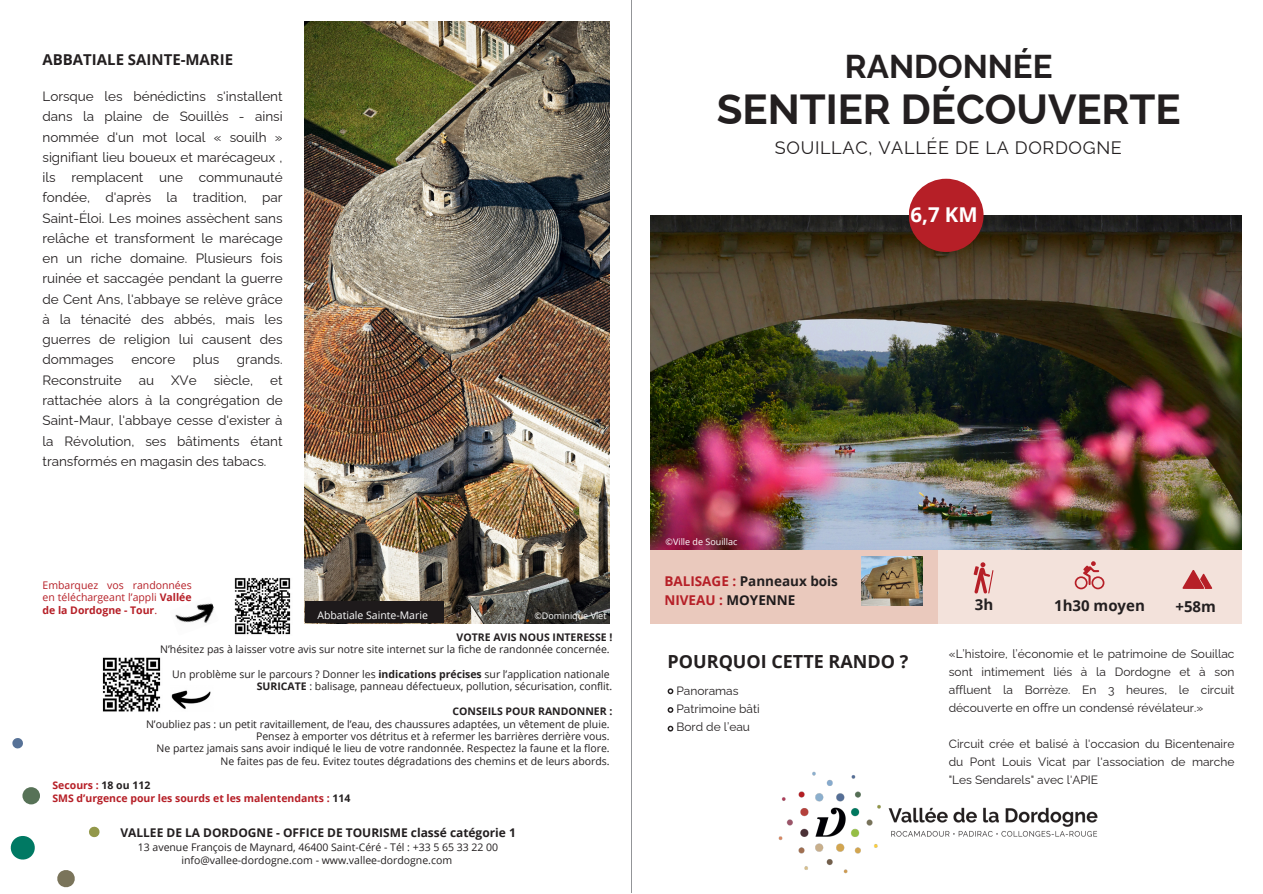
<style>
.page{position:relative;width:1263px;height:894px;background:#fff}
.page>*{position:absolute;margin:0;border:0;box-sizing:border-box;transform-origin:0 0}
.t1{font:700 42px "Raleway";color:#231f20}
.t2{font:700 33px "Raleway";color:#231f20}
.t3{font:700 20.4px "Open Sans";color:#fff}
.t4{font:18px "Raleway";letter-spacing:.04em;color:#231f20}
.t5{font:700 18px "Open Sans";color:#231f20}
.t6{font:700 15px "Open Sans";color:#231f20}
.t7{font:13.5px/20.2px "Raleway";color:#231f20;text-align:justify}
.t8{font:700 13.5px "Open Sans";color:#231f20}
.t9{font:700 13.5px "Open Sans";color:#b61f27}
.t10{font:12px/18px "Raleway";color:#231f20;text-align:justify}
.t11{font:700 12px "Open Sans";color:#231f20}
.t12{font:10.5px/12.3px "Open Sans";color:#231f20;text-align:center}
.t13{font:10.5px/12.3px "Open Sans";color:#b61f27;text-align:justify}
.t14{font:700 10.5px "Open Sans";color:#b61f27}
.t15{font:700 10.5px "Open Sans";color:#231f20}
.t16{font:10.5px "Open Sans";color:#fff}
.t17{font:9px "Open Sans";color:#fff}
.s1{font-weight:700}
.s2{color:#231f20}
.s3{color:#b61f27}
.s4{color:#1e1a1b}
</style>
<div class="page">
<svg style="left:11px;top:836px;width:24px;height:23px"></svg>
<svg style="left:12px;top:738px;width:11px;height:10px"></svg>
<div style="left:22px;top:786px;width:18px;height:18px;background:#577257;border-radius:50%"></div>
<svg style="left:57px;top:870px;width:18px;height:17px"></svg>
<svg style="left:89px;top:826px;width:11px;height:11px"></svg>
<hr style="left:631px;top:0;width:1px;height:892px;background:#939598">
<div style="left:651px;top:549px;width:287px;height:74px;background:#eac9bd"></div>
<div style="left:938px;top:549px;width:304px;height:74px;background:#f3e2db"></div>
<img style="left:778px;top:771px;width:320px;height:103px">
<img style="left:651px;top:215px;width:590px;height:334px">
<svg style="left:668px;top:688px;width:5px;height:6px"></svg>
<svg style="left:668px;top:707px;width:5px;height:5px"></svg>
<svg style="left:668px;top:725px;width:5px;height:6px"></svg>
<img style="left:305px;top:21px;width:305px;height:602px">
<div style="left:305px;top:600px;width:138px;height:22px;background:#1e1a1b"></div>
<div style="left:909px;top:179px;width:74px;height:73px;background:#b61f27;border-radius:50%"></div>
<svg style="left:974px;top:562px;width:19px;height:31px"></svg>
<svg style="left:1075px;top:561px;width:29px;height:28px"></svg>
<svg style="left:1182px;top:570px;width:30px;height:18px"></svg>
<img style="left:234px;top:578px;width:57px;height:57px">
<img style="left:102px;top:657px;width:59px;height:55px">
<img style="left:175px;top:603px;width:39px;height:20px">
<img style="left:171px;top:690px;width:40px;height:19px">
<img style="left:861px;top:556px;width:62px;height:49px">
<h6 class="t6" style="left:43px;top:49px;width:192px">ABBATIALE SAINTE-MARIE</h6>
<p class="t7" style="left:43px;top:86px;width:242px">Lorsque les bénédictins s'installent dans la plaine de Souillès - ainsi nommée d'un mot local « souilh » signifiant lieu boueux et marécageux , ils remplacent une communauté fondée, d'après la tradition, par Saint-Éloi. Les moines assèchent sans relâche et transforment le marécage en un riche domaine. Plusieurs fois ruinée et saccagée pendant la guerre de Cent Ans, l'abbaye se relève grâce à la ténacité des abbés, mais les guerres de religion lui causent des dommages</p>
<p class="t7" style="left:131px;top:349px;width:45px">encore</p>
<p class="t7" style="left:193px;top:349px;width:28px">plus</p>
<p class="t7" style="left:237px;top:349px;width:47px">grands.</p>
<p class="t7" style="left:43px;top:370px;width:81px">Reconstruite</p>
<p class="t7" style="left:139px;top:370px;width:17px">au</p>
<p class="t7" style="left:171px;top:370px;width:27px">XVe</p>
<p class="t7" style="left:214px;top:370px;width:41px">siècle,</p>
<p class="t7" style="left:43px;top:370px;width:242px;text-indent:228px">et rattachée alors à la congrégation de Saint-Maur, l'abbaye cesse d'exister à la Révolution, ses bâtiments étant transformés en magasin des tabacs.</p>
<p class="t13" style="left:43px;top:578px;width:151px">Embarquez vos randonnées en téléchargeant l’appli <span class="s1">Vallée de la Dordogne - Tour</span>.</p>
<p class="t16" style="left:317px;top:607px;width:112px">Abbatiale Sainte-Marie</p>
<p class="t17" style="left:534px;top:609px;width:74px">©Dominique Viet</p>
<p class="t15" style="left:457px;top:629px;width:157px">VOTRE AVIS NOUS INTERESSE !</p>
<h1 class="t12" style="left:160px;top:642px;width:451px">N’hésitez pas à laisser votre avis sur notre site internet sur la fiche de randonnée concernée.</h1>
<h4 class="t12" style="left:172px;top:667px;width:439px">Un problème sur le parcours ? Donner les <span class="s1">indications précises</span> sur l’application nationale</h4>
<h2 class="t12" style="left:257px;top:680px;width:357px"><span class="s1">SURICATE</span> : balisage, panneau défectueux, pollution, sécurisation, conflit.</h2>
<p class="t15" style="left:453px;top:703px;width:161px">CONSEILS POUR RANDONNER :</p>
<p class="t12" style="left:146px;top:717px;width:465px">N’oubliez pas : un petit ravitaillement, de l’eau, des chaussures adaptées, un vêtement de pluie.</p>
<p class="t12" style="left:256px;top:729px;width:355px">Pensez à emporter vos détritus et à refermer les barrières derrière vous.</p>
<p class="t12" style="left:157px;top:741px;width:455px">Ne partez jamais sans avoir indiqué le lieu de votre randonnée. Respectez la faune et la flore.</p>
<p class="t12" style="left:221px;top:754px;width:391px">Ne faites pas de feu. Evitez toutes dégradations des chemins et de leurs abords.</p>
<h6 class="t14" style="left:53px;top:778px;width:99px">Secours : <span class="s2">18 ou 112</span></h6>
<h6 class="t14" style="left:53px;top:790px;width:299px">SMS d’urgence pour les sourds et les malentendants : <span class="s2">114</span></h6>
<p class="t11" style="left:120px;top:824px;width:397px">VALLEE DE LA DORDOGNE - OFFICE DE TOURISME classé catégorie 1</p>
<p class="t12" style="left:138px;top:841px;width:362px">13 avenue François de Maynard, 46400 Saint-Céré - Tél : +33 5 65 33 22 00 info@vallee-dordogne.com - www.vallee-dordogne.com</p>
<p class="t2" style="left:845px;top:47px;width:209px">RANDONNÉE</p>
<p class="t1" style="left:717px;top:84px;width:465px">SENTIER DÉCOUVERTE</p>
<p class="t4" style="left:775px;top:137px;width:349px">SOUILLAC, VALLÉE DE LA DORDOGNE</p>
<p class="t3" style="left:910px;top:200px;width:69px">6,7 KM</p>
<p class="t17" style="left:666px;top:535px;width:73px">©Ville de Souillac</p>
<p class="t8" style="left:664px;top:571px;width:175px"><span class="s3">BALISAGE :</span> Panneaux bois</p>
<p class="t9" style="left:664px;top:590px;width:132px">NIVEAU : <span class="s4">MOYENNE</span></p>
<h3 class="t6" style="left:975px;top:594px;width:20px">3h</h3>
<p class="t6" style="left:1054px;top:594px;width:92px">1h30 moyen</p>
<p class="t6" style="left:1175px;top:595px;width:42px">+58m</p>
<p class="t5" style="left:668px;top:648px;width:242px">POURQUOI CETTE RANDO ?</p>
<p class="t10" style="left:676px;top:681px;width:64px">Panoramas</p>
<p class="t10" style="left:676px;top:699px;width:85px">Patrimoine bâti</p>
<p class="t10" style="left:676px;top:717px;width:75px">Bord de l’eau</p>
<p class="t10" style="left:949px;top:644px;width:287px">«L’histoire, l’économie et le patrimoine de Souillac sont intimement liés à la Dordogne et à son affluent la Borrèze. En 3 heures, le circuit découverte en offre un condensé révélateur.»</p>
<p class="t10" style="left:949px;top:734px;width:287px">Circuit crée et balisé à l'occasion du Bicentenaire du Pont Louis Vicat par l'association de marche "Les Sendarels" avec l'APIE</p>
</div>
